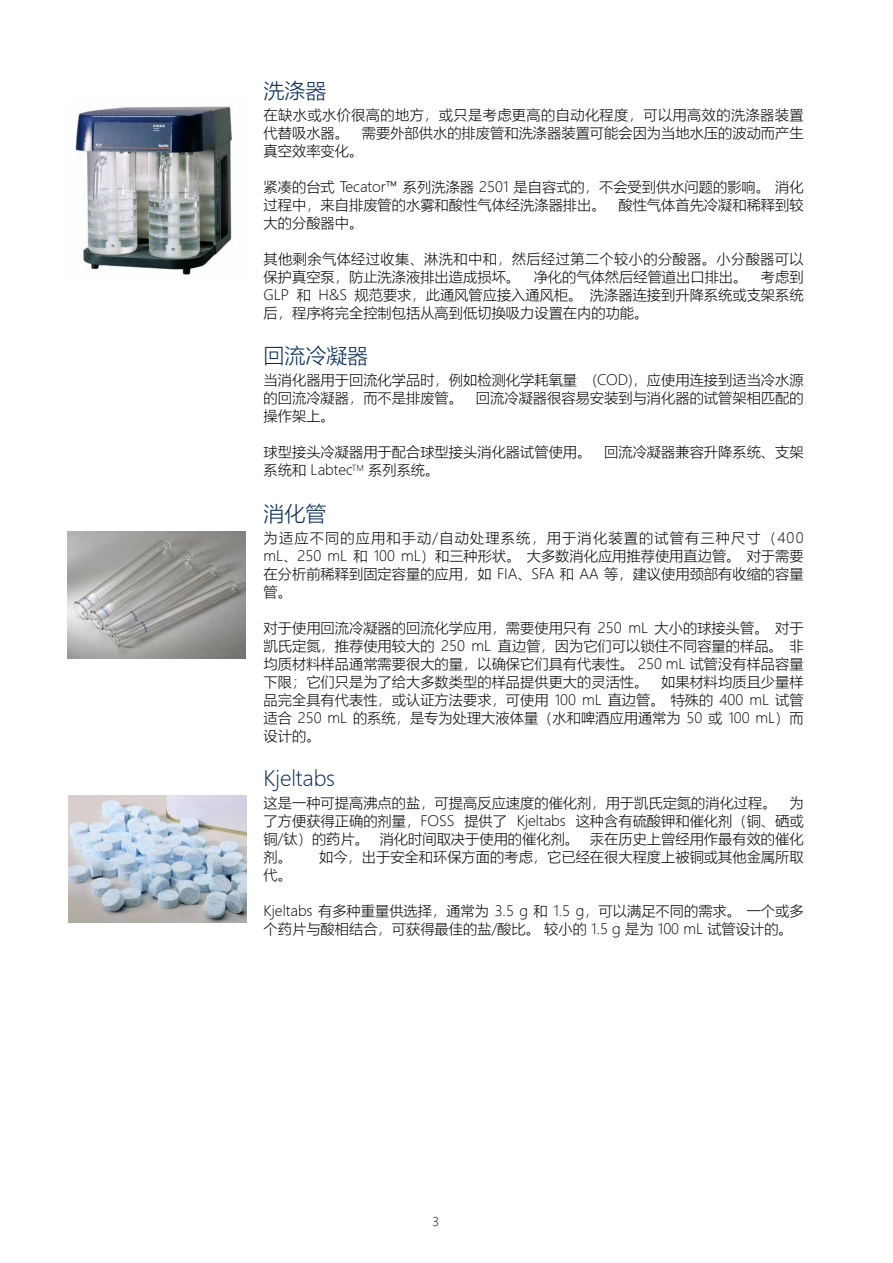
<style>
.page{position:relative;width:893px;height:1263px;background:#fff}
.page>*{position:absolute;margin:0;border:0;box-sizing:border-box;transform-origin:0 0}
.t1{font:300 21px "Microsoft Ya Hei";letter-spacing:-.005em;color:#002659}
.t2{font:300 14.25px/18px "Microsoft Ya Hei";color:#000;text-align:justify}
.t3{font:300 12px "Microsoft Ya Hei";color:#000}
</style>
<div class="page">
<img style="left:68px;top:795px;width:179px;height:128px">
<img style="left:75px;top:106px;width:157px;height:169px">
<img style="left:67px;top:531px;width:179px;height:128px">
<h1 class="t1" style="left:264px;top:76px;width:64px">洗涤器</h1>
<p class="t2" style="left:264px;top:105px;width:542px">在缺水或水价很高的地方，或只是考虑更高的自动化程度，可以用高效的洗涤器装置代替吸水器。 需要外部供水的排废管和洗涤器装置可能会因为当地水压的波动而产生真空效率变化。</p>
<p class="t2" style="left:264px;top:177px;width:541px">紧凑的台式 Tecator™ 系列洗涤器 2501 是自容式的，不会受到供水问题的影响。 消化过程中，来自排废管的水雾和酸性气体经洗涤器排出。 酸性气体首先冷凝和稀释到较大的分酸器中。</p>
<p class="t2" style="left:264px;top:249px;width:542px">其他剩余气体经过收集、淋洗和中和，然后经过第二个较小的分酸器。小分酸器可以保护真空泵，防止洗涤液排出造成损坏。 净化的气体然后经管道出口排出。 考虑到GLP 和 H&amp;S 规范要求，此通风管应接入通风柜。 洗涤器连接到升降系统或支架系统后，程序将完全控制包括从高到低切换吸力设置在内的功能。</p>
<h1 class="t1" style="left:264px;top:342px;width:106px">回流冷凝器</h1>
<p class="t2" style="left:264px;top:371px;width:542px">当消化器用于回流化学品时，例如检测化学耗氧量 (COD)，应使用连接到适当冷水源的回流冷凝器，而不是排废管。 回流冷凝器很容易安装到与消化器的试管架相匹配的操作架上。</p>
<p class="t2" style="left:264px;top:443px;width:541px">球型接头冷凝器用于配合球型接头消化器试管使用。 回流冷凝器兼容升降系统、支架系统和 Labtec<sup>TM</sup> 系列系统。</p>
<h1 class="t1" style="left:264px;top:499px;width:64px">消化管</h1>
<p class="t2" style="left:264px;top:528px;width:541px">为适应不同的应用和手动/自动处理系统，用于消化装置的试管有三种尺寸（400 mL、250 mL 和 100 mL）和三种形状。 大多数消化应用推荐使用直边管。 对于需要在分析前稀释到固定容量的应用，如 FIA、SFA 和 AA 等，建议使用颈部有收缩的容量管。</p>
<p class="t2" style="left:264px;top:618px;width:542px">对于使用回流冷凝器的回流化学应用，需要使用只有 250 mL 大小的球接头管。 对于凯氏定氮，推荐使用较大的 250 mL 直边管，因为它们可以锁住不同容量的样品。 非均质材料样品通常需要很大的量，以确保它们具有代表性。 250 mL 试管没有样品容量下限；它们只是为了给大多数类型的样品提供更大的灵活性。 如果材料均质且少量样品完全具有代表性，或认证方法要求，可使用 100 mL 直边管。 特殊的 400 mL 试管适合 250 mL 的系统，是专为处理大液体量（水和啤酒应用通常为 50 或 100 mL）而设计的。</p>
<h1 class="t1" style="left:264px;top:765px;width:73px">Kjeltabs</h1>
<p class="t2" style="left:264px;top:794px;width:541px">这是一种可提高沸点的盐，可提高反应速度的催化剂，用于凯氏定氮的消化过程。 为了方便获得正确的剂量，FOSS 提供了 Kjeltabs 这种含有硫酸钾和催化剂（铜、硒或铜/钛）的药片。 消化时间取决于使用的催化剂。 汞在历史上曾经用作最有效的催化剂。</p>
<p class="t2" style="left:319px;top:848px;width:486px">如今，出于安全和环保方面的考虑，它已经在很大程度上被铜或其他金属所取</p>
<p class="t2" style="left:264px;top:866px;width:30px">代。</p>
<p class="t2" style="left:264px;top:902px;width:541px">Kjeltabs 有多种重量供选择，通常为 3.5 g 和 1.5 g，可以满足不同的需求。 一个或多个药片与酸相结合，可获得最佳的盐/酸比。 较小的 1.5 g 是为 100 mL 试管设计的。</p>
<p class="t3" style="left:432px;top:1213px;width:8px">3</p>
</div>
